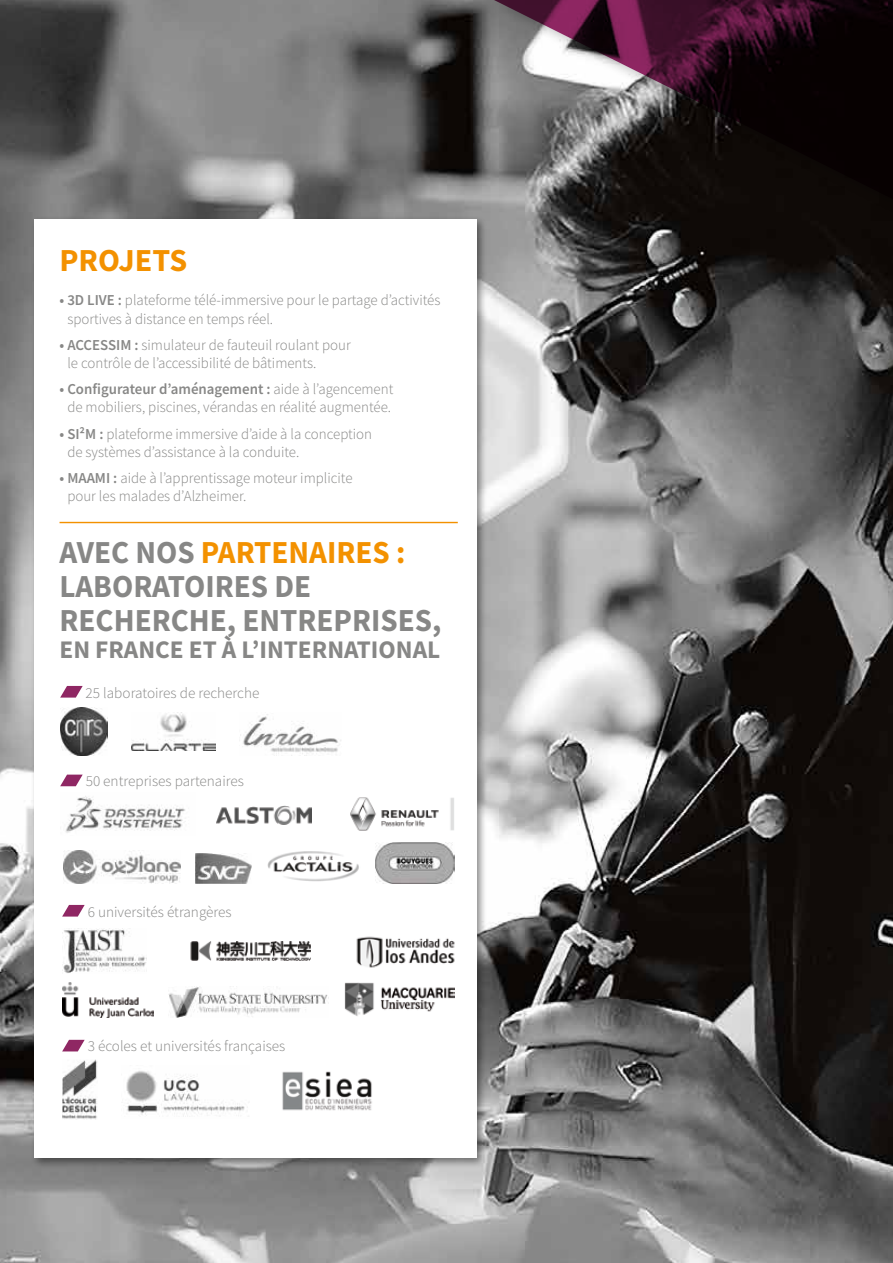
<style>
.page{position:relative;width:893px;height:1263px;background:#fff}
.page>*{position:absolute;margin:0;border:0;box-sizing:border-box;transform-origin:0 0}
.t1{font:700 32.1px/34px "Source Sans Pro";color:#878786}
.t2{font:700 32.1px "Source Sans Pro";color:#f39100}
.t3{font:700 25.35px "Source Sans Pro";color:#878786}
.t4{font:300 15.15px/18.3px "Source Sans Pro";color:#878786}
.s1{font-weight:600}
.s2{color:#f39100}
</style>
<div class="page">
<img style="left:0;top:0;width:893px;height:1263px">
<div style="left:489px;top:0;width:404px;height:213px;background:#000;opacity:.25"></div>
<svg style="left:494px;top:0;width:399px;height:199px;background:#413339"></svg>
<div style="left:30px;top:215px;width:457px;height:953px;background:#000;opacity:.45"></div>
<div style="left:34px;top:219px;width:442px;height:938px;background:#fff"></div>
<img style="left:60px;top:708px;width:48px;height:47px">
<hr style="left:60px;top:522px;width:398px;height:1px;background:#f39100">
<svg style="left:62px;top:1040px;width:23px;height:11px"></svg>
<svg style="left:60px;top:686px;width:23px;height:12px"></svg>
<img style="left:132px;top:714px;width:84px;height:36px">
<img style="left:240px;top:714px;width:101px;height:40px">
<svg style="left:62px;top:905px;width:23px;height:11px"></svg>
<img style="left:62px;top:929px;width:84px;height:44px">
<img style="left:190px;top:941px;width:120px;height:19px">
<img style="left:356px;top:936px;width:99px;height:32px">
<img style="left:344px;top:983px;width:110px;height:33px">
<img style="left:62px;top:982px;width:92px;height:35px">
<img style="left:169px;top:986px;width:160px;height:31px">
<svg style="left:60px;top:775px;width:23px;height:11px"></svg>
<img style="left:65px;top:796px;width:120px;height:37px">
<img style="left:267px;top:851px;width:92px;height:31px">
<img style="left:195px;top:854px;width:56px;height:29px">
<img style="left:64px;top:850px;width:117px;height:33px">
<img style="left:375px;top:842px;width:79px;height:41px">
<img style="left:350px;top:797px;width:104px;height:33px">
<img style="left:126px;top:1071px;width:122px;height:46px">
<img style="left:282px;top:1071px;width:90px;height:40px">
<img style="left:62px;top:1060px;width:35px;height:59px">
<img style="left:217px;top:805px;width:94px;height:19px">
<h1 class="t2" style="left:60px;top:239px;width:129px">PROJETS</h1>
<p class="t4" style="left:67px;top:291px;width:375px;text-indent:-8px"><span class="s1">• 3D LIVE :</span> plateforme télé-immersive pour le partage d’activités sportives à distance en temps réel.</p>
<p class="t4" style="left:67px;top:336px;width:285px;text-indent:-8px"><span class="s1">• ACCESSIM :</span> simulateur de fauteuil roulant pour le contrôle de l’accessibilité de bâtiments.</p>
<p class="t4" style="left:60px;top:380px;width:335px;text-align:center"><span class="s1">• Configurateur d’aménagement :</span> aide à l’agencement de mobiliers, piscines, vérandas en réalité augmentée.</p>
<p class="t4" style="left:67px;top:425px;width:306px;text-indent:-8px"><span class="s1">• SI²M :</span> plateforme immersive d’aide à la conception de systèmes d’assistance à la conduite.</p>
<p class="t4" style="left:67px;top:469px;width:287px;text-indent:-8px"><span class="s1">• MAAMI :</span> aide à l’apprentissage moteur implicite pour les malades d’Alzheimer.</p>
<h1 class="t1" style="left:60px;top:535px;width:383px">AVEC NOS <span class="s2">PARTENAIRES :<br></span>LABORATOIRES DE<br>RECHERCHE, ENTREPRISES,</h1>
<h2 class="t3" style="left:60px;top:632px;width:382px">EN FRANCE ET À L’INTERNATIONAL</h2>
<p class="t4" style="left:86px;top:683px;width:175px">25 laboratoires de recherche</p>
<p class="t4" style="left:86px;top:772px;width:160px">50 entreprises partenaires</p>
<p class="t4" style="left:88px;top:902px;width:146px">6 universités étrangères</p>
<p class="t4" style="left:88px;top:1037px;width:199px">3 écoles et universités françaises</p>
</div>
